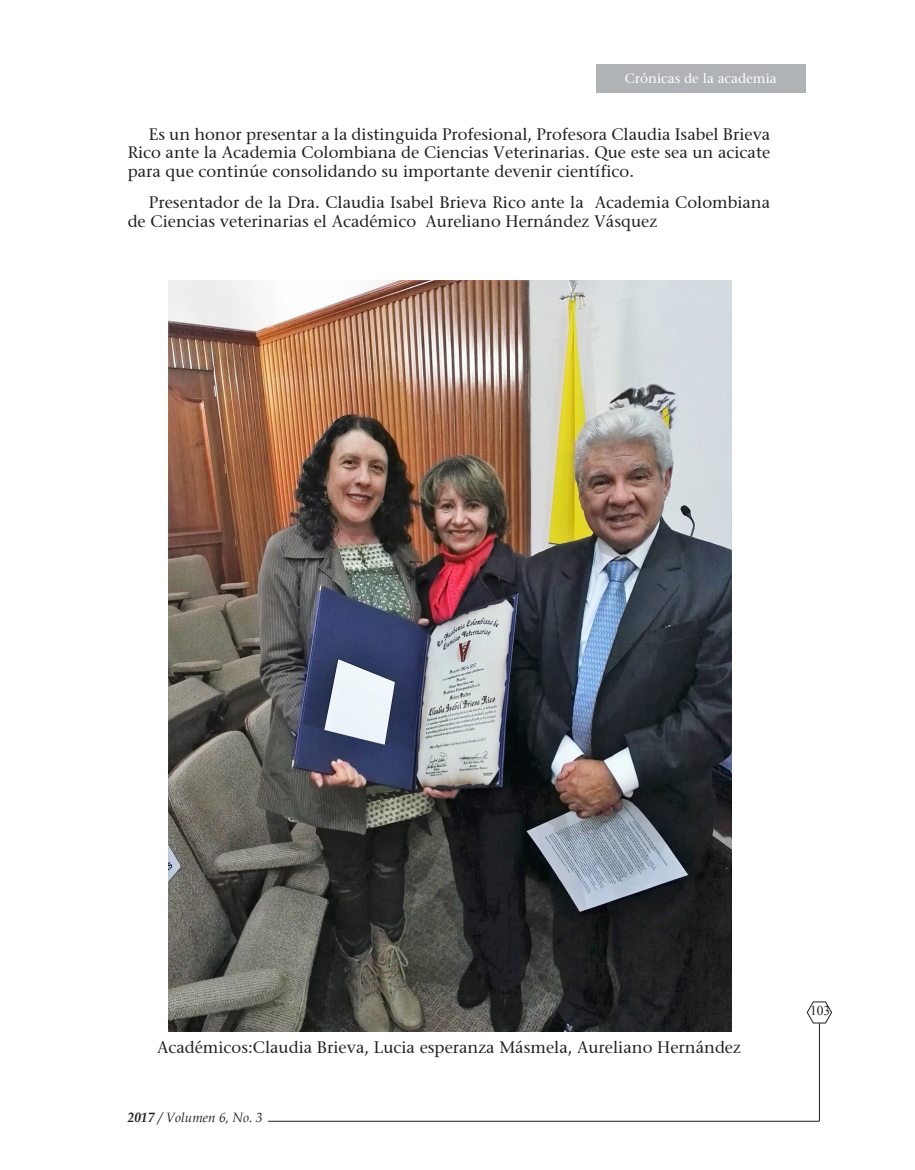
<style>
.page{position:relative;width:915px;height:1170px;background:#fff}
.page>*{position:absolute;margin:0;border:0;box-sizing:border-box;transform-origin:0 0}
.interior{font:16.5px/18.5px "Mesouran Serif S Si";color:#231f20;text-align:justify}
.titutabla{font:16.5px "Mesouran Serif S Si";color:#222}
.t1{font:13.5px "Mesouran Serif S Si";color:#fff}
.t2{font:italic 13.5px "Book Antiqua";color:#231f20}
.t3{font:13.5px "Times New Roman";color:#231f20}
.s1{font-weight:700}
</style>
<div class="page">
<svg style="left:805px;top:64px;width:1px;height:29px"></svg>
<hr style="left:268px;top:1120px;width:551px;height:1px;background:#231f20">
<hr style="left:818px;top:1023px;width:1px;height:97px;background:#231f20">
<svg style="left:806px;top:1001px;width:25px;height:22px"></svg>
<div style="left:596px;top:64px;width:209px;height:29px;background:#b0b3b5"></div>
<img style="left:169px;top:281px;width:562px;height:750px">
<p class="t1" style="left:624px;top:70px;width:153px">Crónicas de la academia</p>
<p class="t1" style="left:676px;top:71px;width:52px">Ensayos</p>
<p class="interior" style="left:128px;top:125px;width:644px;text-indent:21px">Es un honor presentar a la distinguida Profesional, Profesora Claudia Isabel Brieva Rico ante la Academia Colombiana de Ciencias Veterinarias. Que este sea un acicate para que continúe consolidando su importante devenir científico.</p>
<p class="interior" style="left:128px;top:193px;width:644px;text-indent:21px">Presentador de la Dra. Claudia Isabel Brieva Rico ante la Academia Colombiana de Ciencias veterinarias el Académico Aureliano Hernández Vásquez</p>
<p class="titutabla" style="left:157px;top:1036px;width:585px">Académicos:Claudia Brieva, Lucia esperanza Másmela, Aureliano Hernández</p>
<p class="t2" style="left:128px;top:1108px;width:136px"><span class="s1">2017</span> / Volumen 6, No. 3</p>
<p class="t3" style="left:809px;top:1001px;width:22px">103</p>
</div>
